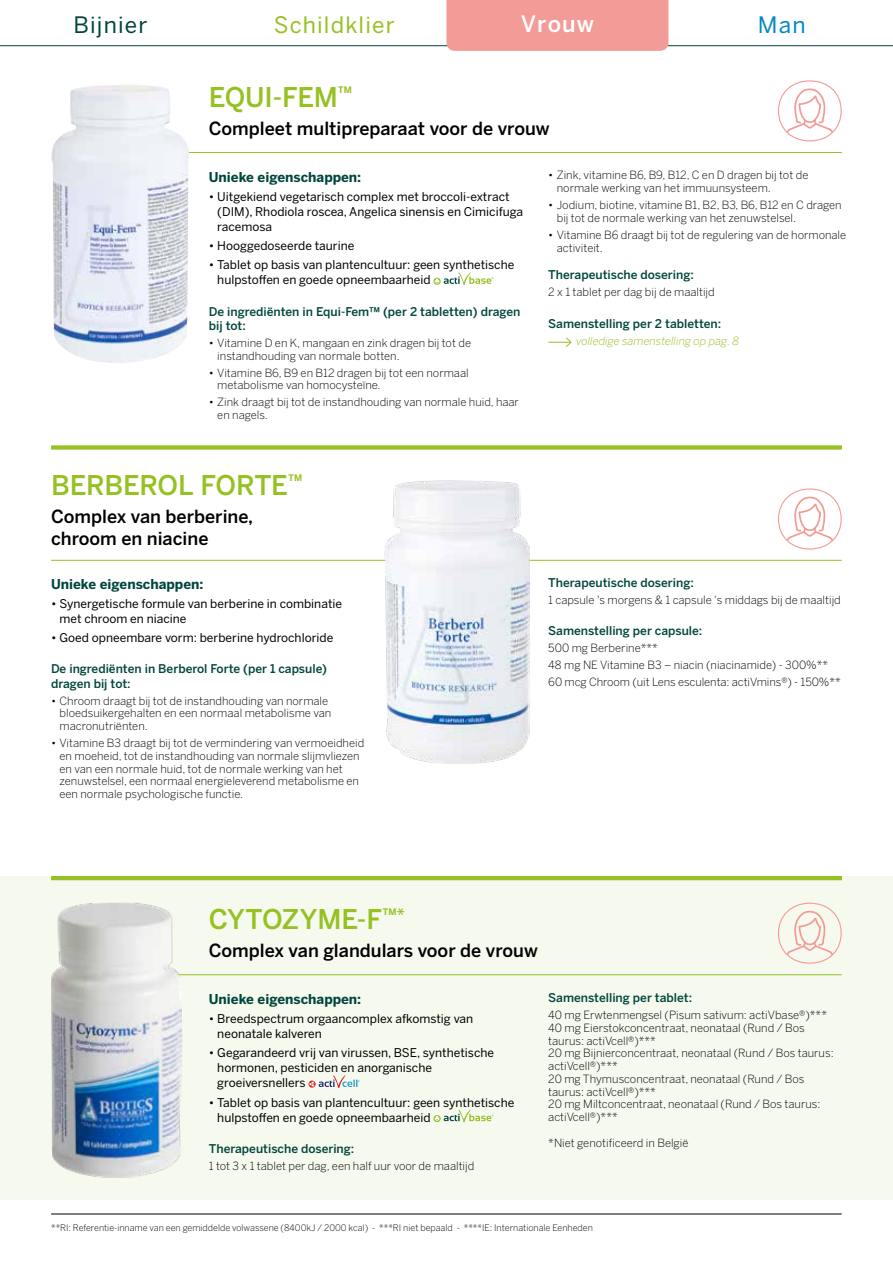
<style>
.page{position:relative;width:893px;height:1263px;background:#fff}
.page>*{position:absolute;margin:0;border:0;box-sizing:border-box;transform-origin:0 0}
.t1{font:500 27px "Benton Sans";letter-spacing:-.01em;color:#95c123}
.t2{font:22.5px "Benton Sans";letter-spacing:.05em;color:#95c123}
.t3{font:22.5px "Benton Sans";letter-spacing:.05em;color:#00463d}
.t4{font:500 22.5px "Benton Sans";letter-spacing:.05em;color:#fff}
.t5{font:22.5px "Benton Sans";color:#0088c2}
.t6{font:500 18px/21.6px "Benton Sans";color:#000}
.t7{font:700 13.5px "Benton Sans";color:#00463d}
.t8{font:12px/15px "Benton Sans";color:#000}
.t9{font:500 12px/14.2px "Benton Sans";color:#00463d}
.t10{font:300 11.25px/12.8px "Benton Sans";color:#000}
.t11{font:italic 300 11.25px "Benton Sans";color:#95c123}
.t12{font:300 9px "Benton Sans";color:#000}
</style>
<div class="page">
<hr style="left:0;top:45px;width:893px;height:1px;background:#00463d">
<div style="left:0;top:876px;width:893px;height:323px;background:#f6f9ed"></div>
<hr style="left:51px;top:560px;width:791px;height:1px;background:#95c123">
<img style="left:385px;top:480px;width:145px;height:283px">
<svg style="left:309px;top:1075px;width:51px;height:13px"></svg>
<svg style="left:435px;top:1109px;width:59px;height:13px"></svg>
<hr style="left:145px;top:974px;width:697px;height:1px;background:#95c123">
<img style="left:51px;top:903px;width:131px;height:275px">
<div style="left:51px;top:445px;width:791px;height:5px;background:#95c123"></div>
<svg style="left:548px;top:337px;width:23px;height:10px"></svg>
<svg style="left:435px;top:272px;width:59px;height:13px"></svg>
<hr style="left:120px;top:152px;width:722px;height:1px;background:#95c123">
<img style="left:51px;top:85px;width:138px;height:278px">
<hr style="left:51px;top:1214px;width:791px;height:1px;background:#000">
<hr style="left:51px;top:876px;width:791px;height:4px;background:#95c123">
<svg style="left:783px;top:81px;width:53px;height:60px"></svg>
<div style="left:778px;top:80px;width:64px;height:61px;border:1px solid #f39b96;border-radius:50%"></div>
<svg style="left:783px;top:489px;width:53px;height:60px"></svg>
<div style="left:778px;top:488px;width:64px;height:61px;border:1px solid #f39b96;border-radius:50%"></div>
<svg style="left:783px;top:903px;width:53px;height:60px"></svg>
<div style="left:778px;top:903px;width:64px;height:61px;border:1px solid #f39b96;border-radius:50%"></div>
<div style="left:446px;top:0;width:222px;height:51px;background:#f39b96"></div>
<h2 class="t4" style="left:521px;top:10px;width:75px">Vrouw</h2>
<h2 class="t3" style="left:74px;top:11px;width:75px">Bijnier</h2>
<h2 class="t2" style="left:274px;top:11px;width:122px">Schildklier</h2>
<h2 class="t5" style="left:758px;top:11px;width:49px">Man</h2>
<h1 class="t1" style="left:209px;top:80px;width:145px">EQUI-FEM<sup>™</sup></h1>
<h3 class="t6" style="left:209px;top:118px;width:342px">Compleet multipreparaat voor de vrouw</h3>
<p class="t7" style="left:209px;top:168px;width:154px">Unieke eigenschappen:</p>
<p class="t8" style="left:217px;top:189px;width:307px;text-indent:-9px">• Uitgekiend vegetarisch complex met broccoli-extract (DIM), Rhodiola roscea, Angelica sinensis en Cimicifuga racemosa</p>
<p class="t8" style="left:209px;top:238px;width:147px">• Hooggedoseerde taurine</p>
<p class="t8" style="left:217px;top:258px;width:299px;text-indent:-9px">• Tablet op basis van plantencultuur: geen synthetische hulpstoffen en goede opneembaarheid</p>
<p class="t9" style="left:209px;top:304px;width:313px">De ingrediënten in Equi-Fem™ (per 2 tabletten) dragen bij tot:</p>
<p class="t10" style="left:217px;top:336px;width:255px;text-indent:-9px">• Vitamine D en K, mangaan en zink dragen bij tot de instandhouding van normale botten.</p>
<p class="t10" style="left:217px;top:366px;width:253px;text-indent:-9px">• Vitamine B6, B9 en B12 dragen bij tot een normaal metabolisme van homocysteïne.</p>
<p class="t10" style="left:217px;top:396px;width:303px;text-indent:-9px">• Zink draagt bij tot de instandhouding van normale huid, haar en nagels.</p>
<h1 class="t1" style="left:51px;top:468px;width:253px">BERBEROL FORTE<sup>™</sup></h1>
<h3 class="t6" style="left:51px;top:506px;width:204px">Complex van berberine, chroom en niacine</h3>
<p class="t7" style="left:51px;top:575px;width:154px">Unieke eigenschappen:</p>
<p class="t8" style="left:60px;top:596px;width:284px;text-indent:-9px">• Synergetische formule van berberine in combinatie met chroom en niacine</p>
<p class="t8" style="left:51px;top:630px;width:284px">• Goed opneembare vorm: berberine hydrochloride</p>
<p class="t9" style="left:51px;top:662px;width:277px">De ingrediënten in Berberol Forte (per 1 capsule) dragen bij tot:</p>
<p class="t10" style="left:60px;top:694px;width:273px;text-indent:-9px">• Chroom draagt bij tot de instandhouding van normale bloedsuikergehalten en een normaal metabolisme van macronutriënten.</p>
<p class="t10" style="left:60px;top:737px;width:306px;text-indent:-9px">• Vitamine B3 draagt bij tot de vermindering van vermoeidheid en moeheid, tot de instandhouding van normale slijmvliezen en van een normale huid, tot de normale werking van het zenuwstelsel, een normaal energieleverend metabolisme en een normale psychologische functie.</p>
<p class="t10" style="left:557px;top:169px;width:253px;text-indent:-9px">• Zink, vitamine B6, B9, B12, C en D dragen bij tot de normale werking van het immuunsysteem.</p>
<p class="t10" style="left:557px;top:199px;width:286px;text-indent:-9px">• Jodium, biotine, vitamine B1, B2, B3, B6, B12 en C dragen bij tot de normale werking van het zenuwstelsel.</p>
<p class="t10" style="left:557px;top:228px;width:291px;text-indent:-9px">• Vitamine B6 draagt bij tot de regulering van de hormonale activiteit.</p>
<p class="t9" style="left:548px;top:267px;width:147px">Therapeutische dosering:</p>
<p class="t10" style="left:548px;top:285px;width:168px">2 x 1 tablet per dag bij de maaltijd</p>
<p class="t9" style="left:548px;top:317px;width:174px">Samenstelling per 2 tabletten:</p>
<p class="t11" style="left:576px;top:335px;width:165px">volledige samenstelling op pag. 8</p>
<p class="t9" style="left:548px;top:575px;width:147px">Therapeutische dosering:</p>
<p class="t10" style="left:548px;top:593px;width:294px">1 capsule 's morgens &amp; 1 capsule 's middags bij de maaltijd</p>
<p class="t9" style="left:548px;top:624px;width:156px">Samenstelling per capsule:</p>
<p class="t10" style="left:548px;top:640px;width:294px;line-height:17px">500 mg Berberine***<br>48 mg NE Vitamine B3 – niacin (niacinamide) - 300%**<br>60 mcg Chroom (uit Lens esculenta: actiVmins®) - 150%**</p>
<h1 class="t1" style="left:209px;top:902px;width:198px">CYTOZYME-F<sup>™*</sup></h1>
<h3 class="t6" style="left:209px;top:940px;width:330px">Complex van glandulars voor de vrouw</h3>
<p class="t7" style="left:209px;top:990px;width:154px">Unieke eigenschappen:</p>
<p class="t8" style="left:217px;top:1011px;width:258px;text-indent:-9px">• Breedspectrum orgaancomplex afkomstig van neonatale kalveren</p>
<p class="t8" style="left:217px;top:1045px;width:278px;text-indent:-9px">• Gegarandeerd vrij van virussen, BSE, synthetische hormonen, pesticiden en anorganische groeiversnellers</p>
<p class="t8" style="left:217px;top:1095px;width:299px;text-indent:-9px">• Tablet op basis van plantencultuur: geen synthetische hulpstoffen en goede opneembaarheid</p>
<p class="t9" style="left:209px;top:1141px;width:147px">Therapeutische dosering:</p>
<p class="t10" style="left:209px;top:1159px;width:267px">1 tot 3 x 1 tablet per dag, een half uur voor de maaltijd</p>
<p class="t9" style="left:548px;top:991px;width:145px">Samenstelling per tablet:</p>
<p class="t10" style="left:548px;top:1009px;width:287px">40 mg Erwtenmengsel (Pisum sativum: actiVbase®)*** 40 mg Eierstokconcentraat, neonataal (Rund / Bos taurus: actiVcell®)***<br>20 mg Bijnierconcentraat, neonataal (Rund / Bos taurus: actiVcell®)***<br>20 mg Thymusconcentraat, neonataal (Rund / Bos taurus: actiVcell®)***<br>20 mg Miltconcentraat, neonataal (Rund / Bos taurus: actiVcell®)***</p>
<p class="t10" style="left:548px;top:1136px;width:142px">*Niet genotificeerd in België</p>
<p class="t12" style="left:51px;top:1222px;width:543px">**RI: Referentie-inname van een gemiddelde volwassene (8400kJ / 2000 kcal) - ***RI niet bepaald - ****IE: Internationale Eenheden</p>
</div>
